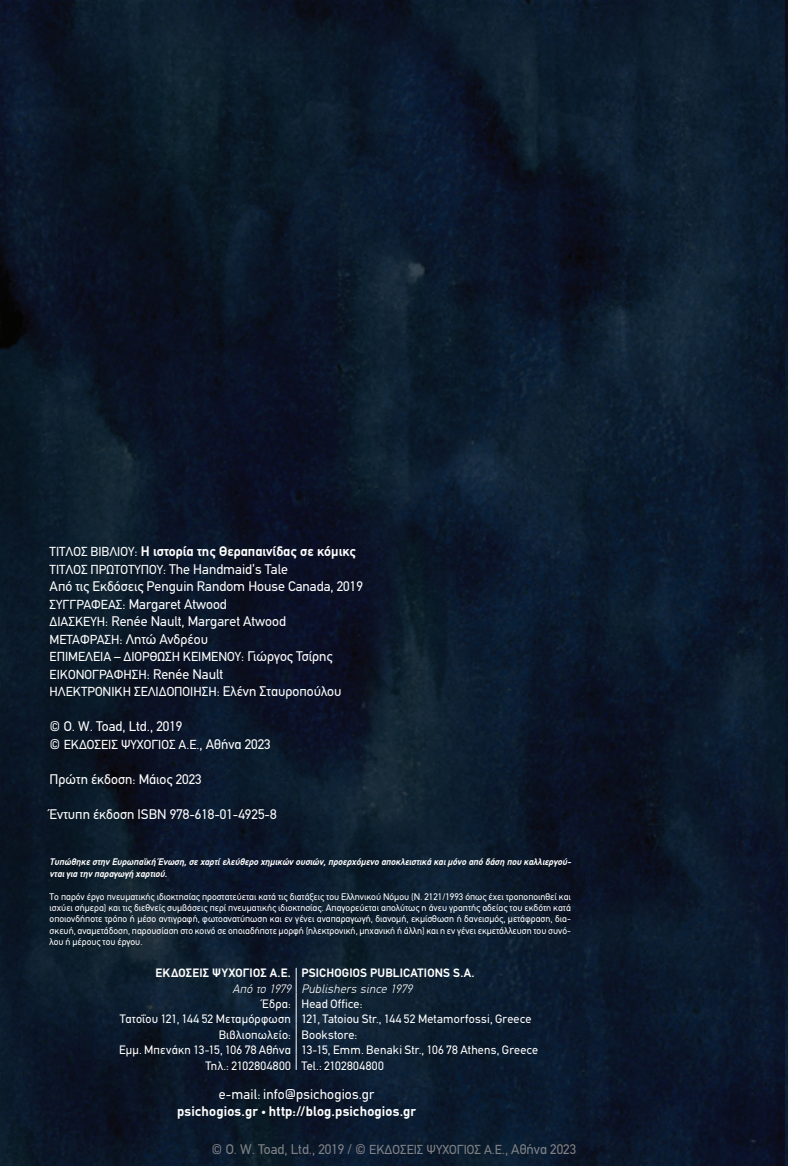
<style>
.page{position:relative;width:788px;height:1166px;background:#fff}
.page>*{position:absolute;margin:0;border:0;box-sizing:border-box;transform-origin:0 0}
.t1{font:14px "PF Din Text";color:#fff}
.t2{font:700 14px "PF Din Text";letter-spacing:.01em;color:#fff}
.t3{font:14px "PF Din Text";color:#808285}
.t4{font:13.12px "PF Din Text";color:#fff}
.t5{font:12.25px "PF Din Text";letter-spacing:.015em;color:#fff}
.t6{font:700 12.25px "PF Din Text";letter-spacing:.015em;color:#fff}
.t7{font:italic 300 12.25px "PF Din Text";letter-spacing:.02em;color:#fff}
.t8{font:12.25px "PF Din Text";letter-spacing:.035em;color:#fff}
.t9{font:9.62px/11.4px "PF Din Text";color:#fff;text-align:justify}
.t10{font:italic 700 9.62px/11.4px "PF Din Text";color:#fff}
.s1{font-weight:400;font-size:13.12px}
.s2{font-weight:400}
.s3{font-size:14px}
.s4{font-size:13.12px}
.s5{font-weight:400;font-size:10.5px}
</style>
<div class="page">
<img style="left:0;top:0;width:785px;height:1166px">
<img style="left:785px;top:0;width:3px;height:1166px">
<svg style="left:296px;top:967px;width:1px;height:103px"></svg>
<p class="t2" style="left:50px;top:543px;width:308px"><span class="s1">ΤΙΤΛΟΣ ΒΙΒΛΙΟΥ</span><span class="s2">:</span> Η ιστορία της Θεραπαινίδας σε κόμικς</p>
<p class="t4" style="left:50px;top:562px;width:240px">ΤΙΤΛΟΣ ΠΡΩΤΟΤΥΠΟΥ: <span class="s3">The Handmaid’s Tale</span></p>
<p class="t1" style="left:50px;top:578px;width:315px">Από τις Εκδόσεις Penguin Random House Canada, 2019</p>
<p class="t1" style="left:50px;top:596px;width:179px"><span class="s4">ΣΥΓΓΡΑΦΕΑΣ</span>: Margaret Atwood</p>
<p class="t1" style="left:50px;top:613px;width:238px"><span class="s4">ΔΙΑΣΚΕΥΗ</span>: Renée Nault, Margaret Atwood</p>
<p class="t1" style="left:50px;top:631px;width:160px"><span class="s4">ΜΕΤΑΦΡΑΣΗ</span>: Λητώ Ανδρέου</p>
<p class="t4" style="left:50px;top:649px;width:284px">ΕΠΙΜΕΛΕΙΑ – ΔΙΟΡΘΩΣΗ ΚΕΙΜΕΝΟΥ<span class="s3">: Γιώργος Τσίρης</span></p>
<p class="t4" style="left:50px;top:667px;width:175px">ΕΙΚΟΝΟΓΡΑΦΗΣΗ<span class="s3">: Renée Nault</span></p>
<p class="t4" style="left:50px;top:684px;width:293px">ΗΛΕΚΤΡΟΝΙΚΗ ΣΕΛΙΔΟΠΟΙΗΣΗ<span class="s3">: Ελένη Σταυροπούλου</span></p>
<p class="t1" style="left:50px;top:718px;width:134px">© O. W. Toad, Ltd., 2019</p>
<p class="t4" style="left:50px;top:737px;width:223px"><span class="s3">©</span> ΕΚΔΟΣΕΙΣ ΨΥΧΟΓΙΟΣ Α.Ε.<span class="s3">, Αθήνα 2023</span></p>
<p class="t1" style="left:50px;top:771px;width:154px">Πρώτη έκδοση: Μάιος 2023</p>
<p class="t1" style="left:50px;top:806px;width:228px">Έντυπη έκδοση ΙSBN 978-618-01-4925-8</p>
<p class="t10" style="left:50px;top:856px;width:523px">Τυπώθηκε στην Ευρωπαϊκή Ένωση, σε χαρτί ελεύθερο χημικών ουσιών, προερχόμενο αποκλειστικά και μόνο από δάση που καλλιεργού&shy;νται για την παραγωγή χαρτιού.</p>
<p class="t9" style="left:50px;top:890px;width:522px">Το παρόν έργο πνευματικής ιδιοκτησίας προστατεύεται κατά τις διατάξεις του Ελληνικού Νόμου (Ν. 2121/1993 όπως έχει τροποποιηθεί και ισχύει σήμερα) και τις διεθνείς συμβάσεις περί πνευματικής ιδιοκτησίας. Απαγορεύεται απολύτως η άνευ γραπτής αδείας του εκδότη κατά οποιονδήποτε τρόπο ή μέσο αντιγραφή, φωτοανατύπωση και εν γένει αναπαραγωγή, διανομή, εκμίσθωση ή δανεισμός, μετάφραση, δια&shy;σκευή, αναμετάδοση, παρουσίαση στο κοινό σε οποιαδήποτε μορφή (ηλεκτρονική, μηχανική ή άλλη) και η εν γένει εκμετάλλευση του συνό&shy;λου ή μέρους του έργου.</p>
<p class="t6" style="left:156px;top:965px;width:137px">ΕΚΔΟΣΕΙΣ ΨΥΧΟΓΙΟΣ Α.Ε.</p>
<p class="t6" style="left:301px;top:965px;width:175px">PSICHOGIOS PUBLICATIONS S.A.</p>
<p class="t7" style="left:232px;top:981px;width:60px">Από το 1979</p>
<p class="t7" style="left:301px;top:981px;width:112px">Publishers since 1979</p>
<p class="t5" style="left:262px;top:996px;width:30px">Έδρα:</p>
<p class="t5" style="left:301px;top:996px;width:63px">Head Office:</p>
<p class="t5" style="left:120px;top:1012px;width:172px">Τατοΐου 121, 144 52 Μεταμόρφωση</p>
<p class="t5" style="left:301px;top:1012px;width:231px">121, Tatoiou Str., 144 52 Metamorfossi, Greece</p>
<p class="t5" style="left:219px;top:1027px;width:74px">Βιβλιοπωλείο:</p>
<p class="t5" style="left:301px;top:1027px;width:57px">Bookstore:</p>
<p class="t5" style="left:119px;top:1043px;width:173px">Εμμ. Μπενάκη 13-15, 106 78 Αθήνα</p>
<p class="t5" style="left:301px;top:1043px;width:238px">13-15, Emm. Benaki Str., 106 78 Athens, Greece</p>
<p class="t8" style="left:205px;top:1058px;width:87px">Τηλ.: 2102804800</p>
<p class="t5" style="left:301px;top:1058px;width:84px">Tel.: 2102804800</p>
<p class="t1" style="left:219px;top:1086px;width:157px">e-mail: info@psichogios.gr</p>
<p class="t2" style="left:177px;top:1103px;width:240px">psichogios.gr <span class="s5">•</span> http://blog.psichogios.gr</p>
<p class="t3" style="left:212px;top:1141px;width:366px">© O. W. Toad, Ltd., 2019 / © <span class="s4">ΕΚΔΟΣΕΙΣ ΨΥΧΟΓΙΟΣ Α.Ε.</span>, Αθήνα 2023</p>
</div>
